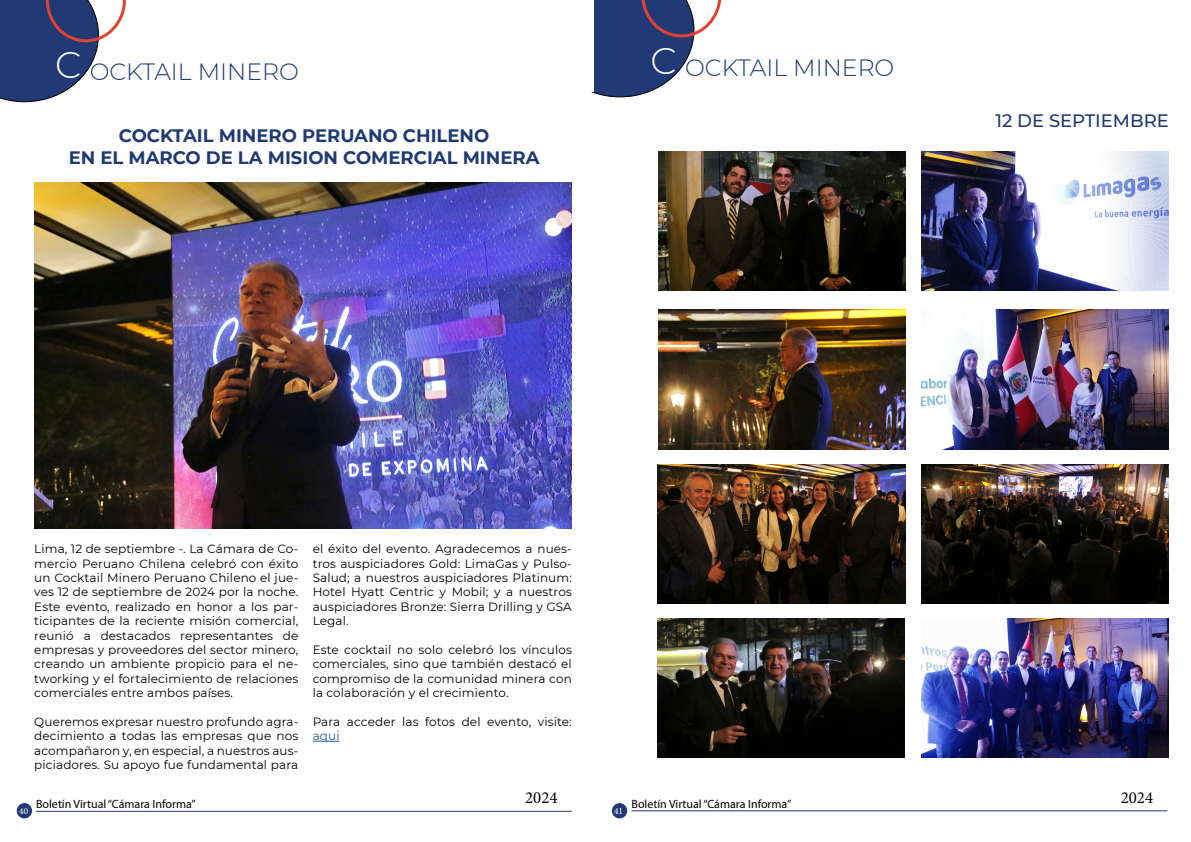
<style>
.page{position:relative;width:1191px;height:842px;background:#fff}
.page>*{position:absolute;margin:0;border:0;box-sizing:border-box;transform-origin:0 0}
.t1{font:300 23.5px "Montserrat";color:#1f3972}
.t2{font:700 18px/21.6px "Montserrat";color:#1f3972;text-align:center}
.t3{font:500 18px "Montserrat";color:#1f3972}
.t4{font:16.9px "Minion Pro";color:#000}
.t5{font:12px/14.4px "Montserrat";letter-spacing:.01em;color:#000;text-align:justify}
.t6{font:12px "Myriad Pro";color:#000}
.t7{font:12px "Montserrat";color:#275b9b}
.t8{font:9.4px "Minion Pro";color:#fff}
.s1{font-size:37px;color:#fff}
</style>
<div class="page">
<hr style="left:36px;top:811px;width:536px;height:1px;background:#233776">
<hr style="left:631px;top:810px;width:536px;height:1px;background:#233776">
<div style="left:17px;top:804px;width:15px;height:14px;background:#223875;border-radius:50%"></div>
<div style="left:17px;top:803px;width:15px;height:15px;border:1px solid #213974;border-radius:50%"></div>
<div style="left:612px;top:804px;width:15px;height:14px;background:#223875;border-radius:50%"></div>
<div style="left:612px;top:803px;width:15px;height:15px;border:1px solid #213974;border-radius:50%"></div>
<svg style="left:0;top:0;width:126px;height:102px"></svg>
<svg style="left:313px;top:741px;width:26px;height:1px"></svg>
<img style="left:34px;top:183px;width:538px;height:346px">
<svg style="left:591px;top:0;width:130px;height:97px"></svg>
<img style="left:659px;top:151px;width:246px;height:139px">
<img style="left:921px;top:151px;width:247px;height:139px">
<img style="left:659px;top:310px;width:246px;height:139px">
<img style="left:921px;top:310px;width:247px;height:139px">
<img style="left:658px;top:465px;width:247px;height:139px">
<img style="left:921px;top:465px;width:247px;height:139px">
<img style="left:658px;top:618px;width:246px;height:139px">
<img style="left:921px;top:618px;width:247px;height:139px">
<div style="left:536px;top:0;width:58px;height:92px;background:#fff"></div>
<h1 class="t1" style="left:55px;top:56px;width:245px"><span class="s1">C</span> OCKTAIL MINERO</h1>
<h2 class="t2" style="left:69px;top:124px;width:472px">COCKTAIL MINERO PERUANO CHILENO<br>EN EL MARCO DE LA MISION COMERCIAL MINERA</h2>
<h1 class="t1" style="left:650px;top:51px;width:245px"><span class="s1">C</span> OCKTAIL MINERO</h1>
<h2 class="t3" style="left:995px;top:108px;width:175px">12 DE SEPTIEMBRE</h2>
<p class="t5" style="left:34px;top:541px;width:265px">Lima, 12 de septiembre -. La Cámara de Co&shy;mercio Peruano Chilena celebró con éxito un Cocktail Minero Peruano Chileno el jue&shy;ves 12 de septiembre de 2024 por la noche.<br>Este evento, realizado en honor a los par&shy;ticipantes de la reciente misión comercial, reunió a destacados representantes de empresas y proveedores del sector minero, creando un ambiente propicio para el ne&shy;tworking y el fortalecimiento de relaciones comerciales entre ambos países.</p>
<p class="t5" style="left:34px;top:714px;width:265px">Queremos expresar nuestro profundo agra&shy;decimiento a todas las empresas que nos acompañaron y, en especial, a nuestros aus&shy;piciadores. Su apoyo fue fundamental para</p>
<p class="t5" style="left:313px;top:541px;width:261px">el éxito del evento. Agradecemos a nues&shy;tros auspiciadores Gold: LimaGas y Pulso-Salud; a nuestros auspiciadores Platinum:<br>Hotel Hyatt Centric y Mobil; y a nuestros auspiciadores Bronze: Sierra Drilling y GSA Legal.</p>
<p class="t5" style="left:313px;top:642px;width:261px">Este cocktail no solo celebró los vínculos comerciales, sino que también destacó el compromiso de la comunidad minera con la colaboración y el crecimiento.</p>
<p class="t5" style="left:313px;top:714px;width:261px">Para acceder las fotos del evento, visite:</p>
<p class="t7" style="left:313px;top:728px;width:28px">aqui</p>
<h3 class="t4" style="left:525px;top:786px;width:34px">2024</h3>
<h3 class="t4" style="left:1120px;top:786px;width:34px">2024</h3>
<p class="t6" style="left:36px;top:797px;width:161px">Boletín Virtual “Cámara Informa”</p>
<p class="t6" style="left:631px;top:796px;width:161px">Boletín Virtual “Cámara Informa”</p>
<p class="t8" style="left:19px;top:805px;width:10px">40</p>
<p class="t8" style="left:614px;top:805px;width:10px">41</p>
</div>
